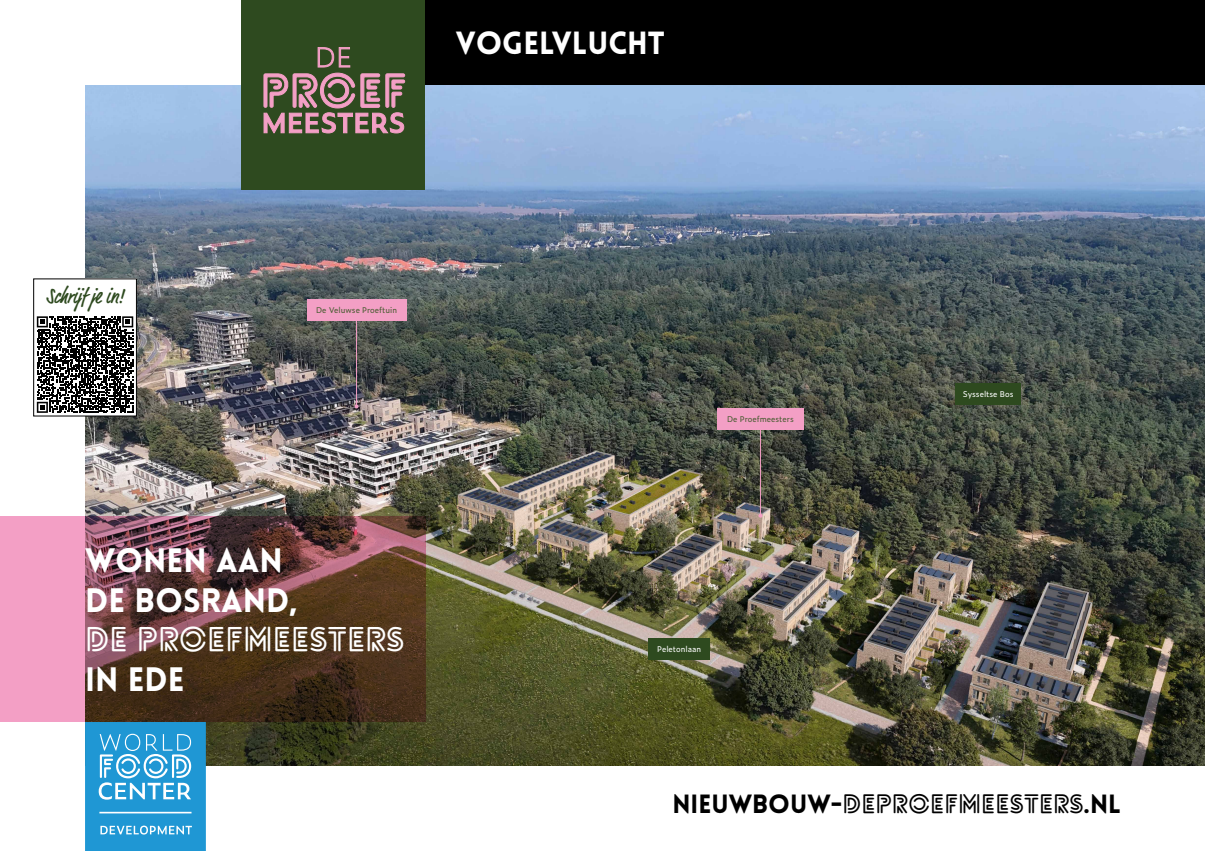
<style>
.page{position:relative;width:1205px;height:851px;background:#fff}
.page>*{position:absolute;margin:0;border:0;box-sizing:border-box;transform-origin:0 0}
.t1{font:900 33.15px/39.8px "Lovelo";color:#fff}
.t2{font:700 33.15px "Lovelo Line";color:#fff}
.t3{font:900 31.35px "Lovelo";color:#fff}
.t4{font:700 25.8px "Lovelo Line";color:#000}
.t5{font:500 condensed 21.75px "Market Pro";color:#2e4a1f}
.t6{font:8px "Zeitung Pro";color:#485c31}
.t7{font:8px "Zeitung Pro";color:#fff}
.s1{font-family:"Lovelo";font-weight:900}
</style>
<div class="page">
<div style="left:425px;top:0;width:780px;height:85px;background:#000"></div>
<img style="left:85px;top:85px;width:1120px;height:680px">
<svg style="left:0;top:516px;width:425px;height:206px;background:#794e4d"></svg>
<div style="left:241px;top:0;width:184px;height:189px;background:#2e4a1f"></div>
<svg style="left:264px;top:73px;width:141px;height:60px"></svg>
<svg style="left:318px;top:47px;width:32px;height:20px"></svg>
<svg style="left:85px;top:722px;width:121px;height:128px;background:#3da5d9"></svg>
<div style="left:34px;top:279px;width:102px;height:137px;background:#fff"></div>
<svg style="left:37px;top:316px;width:96px;height:97px"></svg>
<div style="left:33px;top:279px;width:104px;height:137px;border:1px solid #000"></div>
<div style="left:648px;top:638px;width:62px;height:21px;background:#2e4a1f"></div>
<div style="left:955px;top:383px;width:65px;height:21px;background:#2e4a1f"></div>
<div style="left:717px;top:408px;width:86px;height:22px;background:#f39fc5"></div>
<div style="left:307px;top:299px;width:99px;height:22px;background:#f39fc5"></div>
<hr style="left:760px;top:425px;width:1px;height:90px;background:#f39fc5">
<svg style="left:758px;top:513px;width:4px;height:4px"></svg>
<hr style="left:356px;top:316px;width:1px;height:90px;background:#f39fc5">
<svg style="left:354px;top:404px;width:4px;height:4px"></svg>
<h2 class="t3" style="left:456px;top:24px;width:211px">VOGELVLUCHT</h2>
<h3 class="t5" style="left:46px;top:281px;width:79px">Schrijf je in!</h3>
<p class="t6" style="left:316px;top:304px;width:82px">De Veluwse Proeftuin</p>
<h1 class="t1" style="left:85px;top:540px;width:214px">WONEN AAN<br>DE BOSRAND,</h1>
<h1 class="t2" style="left:85px;top:619px;width:321px">DE PROEFMEESTERS</h1>
<h1 class="t1" style="left:85px;top:660px;width:101px">IN EDE</h1>
<p class="t6" style="left:727px;top:413px;width:68px">De Proefmeesters</p>
<p class="t7" style="left:657px;top:643px;width:46px">Peletonlaan</p>
<p class="t7" style="left:963px;top:388px;width:52px">Sysseltse Bos</p>
<h3 class="t4" style="left:672px;top:787px;width:450px"><span class="s1">NIEUWBOUW-</span>DEPROEFMEESTERS<span class="s1">.NL</span></h3>
</div>
